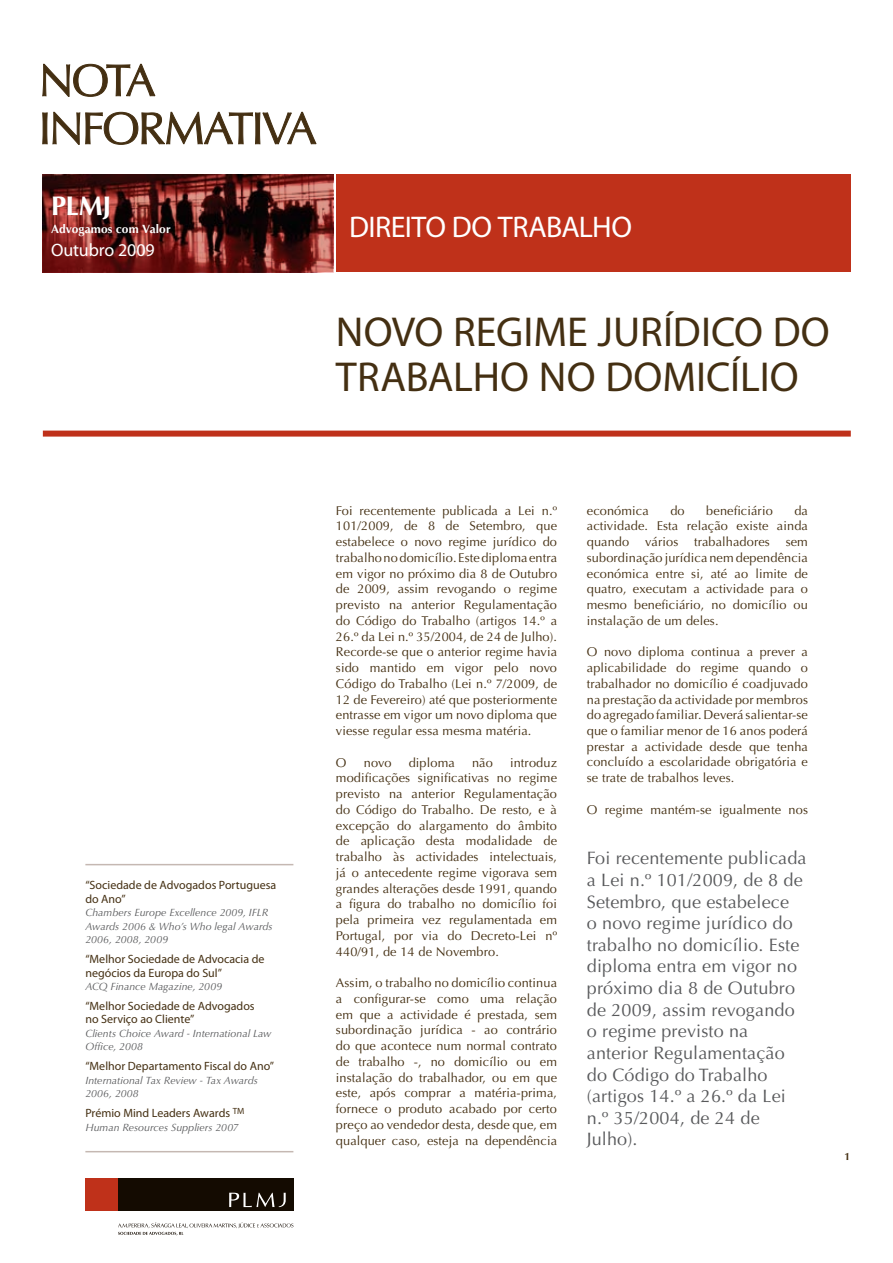
<style>
.page{position:relative;width:893px;height:1263px;background:#fff}
.page>*{position:absolute;margin:0;border:0;box-sizing:border-box;transform-origin:0 0}
.t1{font:42px "Myriad Pro";color:#442f12}
.t2{font:30px "Myriad Pro";letter-spacing:-.02em;color:#fff}
.t3{font:700 27px "Optima";color:#fff}
.t4{font:18px/21.6px "Optima";letter-spacing:.01em;color:#58595b}
.t5{font:18px "Myriad Pro";letter-spacing:-.005em;color:#fff}
.t6{font:12.75px/15.8px "Optima";letter-spacing:.01em;color:#442f12;text-align:justify}
.t7{font:12px/13.5px "Myriad Pro";color:#442f12}
.t8{font:700 12px "Optima";letter-spacing:.01em;color:#fff}
.t9{font:italic 10.5px/13.5px "Optima";letter-spacing:.005em;color:#58595b}
.t10{font:700 10.5px "Optima";color:#442f12}
</style>
<div class="page">
<svg style="left:42px;top:112px;width:275px;height:33px"></svg>
<svg style="left:42px;top:64px;width:114px;height:33px"></svg>
<div style="left:118px;top:1178px;width:175px;height:33px;background:#140b01"></div>
<div style="left:85px;top:1178px;width:33px;height:33px;background:#bf311a"></div>
<svg style="left:229px;top:1193px;width:57px;height:14px"></svg>
<svg style="left:118px;top:1222px;width:175px;height:13px"></svg>
<div style="left:43px;top:431px;width:808px;height:6px;background:#bf311a"></div>
<svg style="left:43px;top:174px;width:290px;height:98px;background:#61211e"></svg>
<div style="left:336px;top:174px;width:515px;height:98px;background:#bf311a"></div>
<hr style="left:85px;top:1151px;width:208px;height:1px;background:#c5b8b2">
<hr style="left:85px;top:864px;width:208px;height:1px;background:#c5b8b2">
<h3 class="t3" style="left:51px;top:190px;width:62px">PLMJ</h3>
<p class="t8" style="left:51px;top:221px;width:121px">Advogamos com Valor</p>
<h3 class="t5" style="left:51px;top:239px;width:105px">Outubro 2009</h3>
<p class="t7" style="left:85px;top:878px;width:192px">“Sociedade de Advogados Portuguesa do Ano”</p>
<p class="t9" style="left:85px;top:906px;width:189px">Chambers Europe Excellence 2009, IFLR<br>Awards 2006 &amp; Who’s Who legal Awards<br>2006, 2008, 2009</p>
<p class="t7" style="left:85px;top:952px;width:181px">“Melhor Sociedade de Advocacia de negócios da Europa do Sul”</p>
<p class="t9" style="left:85px;top:980px;width:138px">ACQ Finance Magazine, 2009</p>
<p class="t7" style="left:85px;top:999px;width:171px">“Melhor Sociedade de Advogados no Serviço ao Cliente”</p>
<p class="t9" style="left:85px;top:1027px;width:187px">Clients Choice Award - International Law<br>Office, 2008</p>
<p class="t7" style="left:85px;top:1059px;width:190px">“Melhor Departamento Fiscal do Ano”</p>
<p class="t9" style="left:85px;top:1074px;width:174px">International Tax Review - Tax Awards<br>2006, 2008</p>
<p class="t7" style="left:85px;top:1106px;width:161px">Prémio Mind Leaders Awards <sup>TM</sup></p>
<p class="t9" style="left:85px;top:1121px;width:155px">Human Resources Suppliers 2007</p>
<h2 class="t2" style="left:349px;top:208px;width:285px">DIREITO DO TRABALHO</h2>
<h1 class="t1" style="left:336px;top:306px;width:209px">novo regime</h1>
<h1 class="t1" style="left:598px;top:306px;width:98px">jurídico</h1>
<h1 class="t1" style="left:773px;top:306px;width:28px">do</h1>
<h1 class="t1" style="left:336px;top:351px;width:25px">trabalho</h1>
<h1 class="t1" style="left:539px;top:351px;width:92px">no domic</h1>
<h1 class="t1" style="left:730px;top:351px;width:29px">ílio</h1>
<p class="t6" style="left:336px;top:503px;width:223px">Foi recentemente publicada a Lei n.º 101/2009, de 8 de Setembro, que estabelece o novo regime jurídico do trabalho no domicílio. Este diploma entra em vigor no próximo dia 8 de Outubro de 2009, assim revogando o regime previsto na anterior Regulamentação do Código do Trabalho (artigos 14.º a 26.º da Lei n.º 35/2004, de 24 de Julho).<br>Recorde-se que o anterior regime havia sido mantido em vigor pelo novo Código do Trabalho (Lei n.º 7/2009, de 12 de Fevereiro) até que posteriormente entrasse em vigor um novo diploma que viesse regular essa mesma matéria.</p>
<p class="t6" style="left:336px;top:755px;width:12px">O</p>
<p class="t6" style="left:364px;top:755px;width:29px">novo</p>
<p class="t6" style="left:409px;top:755px;width:48px">diploma</p>
<p class="t6" style="left:472px;top:755px;width:22px">não</p>
<p class="t6" style="left:336px;top:755px;width:223px;text-indent:174px">introduz modificações significativas no regime previsto na anterior Regulamentação do Código do Trabalho. De resto, e à excepção do alargamento do âmbito de aplicação desta modalidade de trabalho às actividades intelectuais, já o antecedente regime vigorava sem grandes alterações desde 1991, quando a figura do trabalho no domicílio foi pela primeira vez regulamentada em Portugal, por via do Decreto-Lei nº 440/91, de 14 de Novembro.</p>
<p class="t6" style="left:336px;top:975px;width:223px">Assim, o trabalho no domicílio continua a configurar-se como uma relação em que a actividade é prestada, sem subordinação jurídica - ao contrário do que acontece num normal contrato de trabalho -, no domicílio ou em instalação do trabalhador, ou em que este, após comprar a matéria-prima, fornece o produto acabado por certo preço ao vendedor desta, desde que, em qualquer caso, esteja na dependência</p>
<p class="t6" style="left:587px;top:502px;width:63px">económica</p>
<p class="t6" style="left:670px;top:502px;width:16px">do</p>
<p class="t6" style="left:706px;top:502px;width:68px">beneficiário</p>
<p class="t6" style="left:587px;top:502px;width:223px;text-indent:208px">da actividade. Esta relação existe ainda quando vários trabalhadores sem subordinação jurídica nem dependência económica entre si, até ao limite de quatro, executam a actividade para o mesmo beneficiário, no domicílio ou instalação de um deles.</p>
<p class="t6" style="left:587px;top:644px;width:223px">O novo diploma continua a prever a aplicabilidade do regime quando o trabalhador no domicílio é coadjuvado na prestação da actividade por membros do agregado familiar. Deverá salientar-se que o familiar menor de 16 anos poderá prestar a actividade desde que tenha concluído a escolaridade obrigatória e se trate de trabalhos leves.</p>
<p class="t6" style="left:587px;top:802px;width:223px">O regime mantém-se igualmente nos</p>
<p class="t4" style="left:587px;top:848px;width:221px">Foi recentemente publicada a Lei n.º 101/2009, de 8 de<br>Setembro, que estabelece<br>o novo regime jurídico do trabalho no domicílio. Este diploma entra em vigor no próximo dia 8 de Outubro de 2009, assim revogando o regime previsto na anterior Regulamentação do Código do Trabalho (artigos 14.º a 26.º da Lei n.º 35/2004, de 24 de<br>Julho).</p>
<p class="t10" style="left:845px;top:1150px;width:7px">1</p>
</div>
